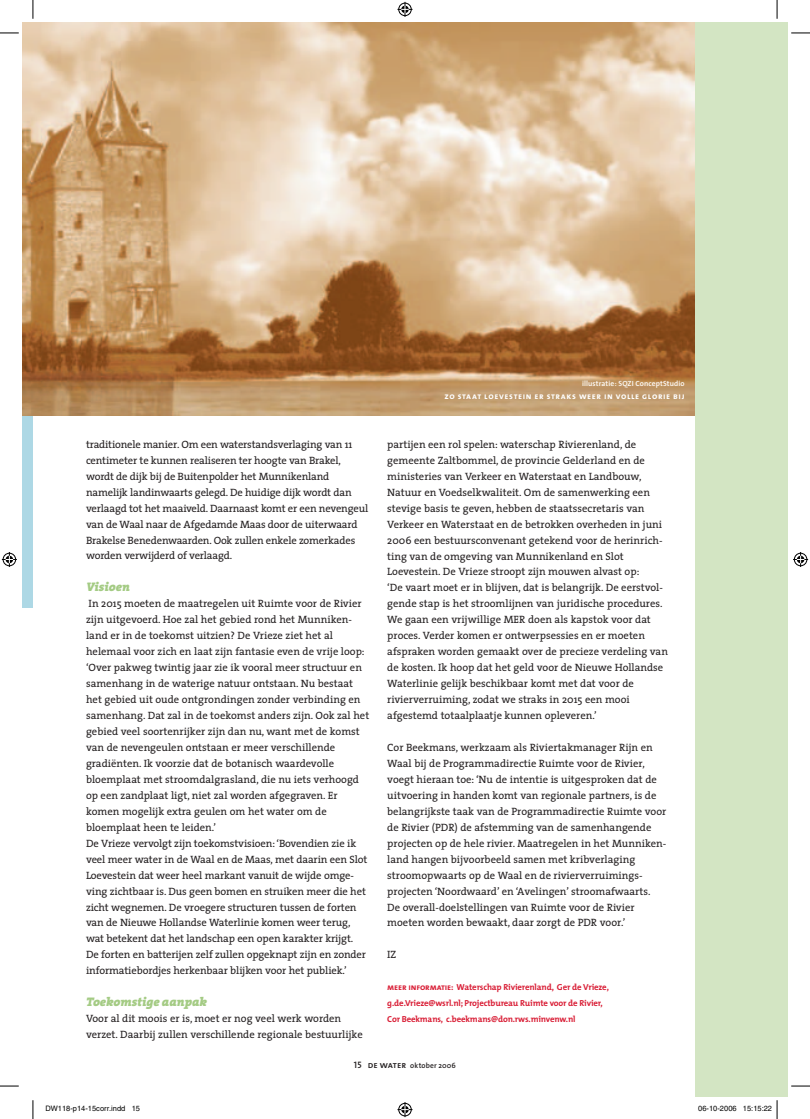
<style>
.page{position:relative;width:810px;height:1119px;background:#fff}
.page>*{position:absolute;margin:0;border:0;box-sizing:border-box;transform-origin:0 0}
.t1{font:italic 900 12.5px "The Serif";letter-spacing:-.015em;color:#a4cb84}
.t2{font:10.62px/16px "The Serif";color:#231f20}
.t3{font:700 8.75px/16px "The Mix";letter-spacing:-.015em;color:#d91e36}
.t4{font:8.75px "The Sans Bold Caps";letter-spacing:.07em;color:#fff}
.t5{font:7.5px "Helvetica";color:#000}
.t6{font:600 7.5px "The Sans";letter-spacing:.015em;color:#fff}
.t7{font:600 7.5px "The Sans";letter-spacing:.02em;color:#231f20}
.s1{font-family:"The Mix Bold Caps";font-weight:400}
.s2{font-family:"The Sans Semi Bold Caps";font-weight:400;font-size:9.38px}
</style>
<div class="page">
<div style="left:22px;top:416px;width:11px;height:191px;background:#add8e5"></div>
<img style="left:22px;top:22px;width:674px;height:394px">
<div style="left:696px;top:22px;width:92px;height:1074px;background:#d3e5c3"></div>
<svg style="left:0;top:32px;width:19px;height:2px"></svg>
<svg style="left:791px;top:32px;width:19px;height:2px"></svg>
<svg style="left:0;top:1085px;width:19px;height:1px"></svg>
<svg style="left:791px;top:1085px;width:19px;height:1px"></svg>
<svg style="left:32px;top:0;width:2px;height:19px"></svg>
<svg style="left:32px;top:1100px;width:2px;height:18px"></svg>
<svg style="left:776px;top:0;width:2px;height:19px"></svg>
<svg style="left:397px;top:2px;width:15px;height:15px"></svg>
<svg style="left:397px;top:1102px;width:15px;height:14px"></svg>
<svg style="left:2px;top:552px;width:15px;height:15px"></svg>
<svg style="left:793px;top:552px;width:15px;height:15px"></svg>
<svg style="left:776px;top:1100px;width:2px;height:18px"></svg>
<p class="t6" style="left:582px;top:377px;width:104px">illustratie: SQZI ConceptStudio</p>
<p class="t4" style="left:444px;top:389px;width:242px">zo staat loevestein er straks weer in volle glorie bij</p>
<p class="t2" style="left:86px;top:436px;width:284px">traditionele manier. Om een waterstandsverlaging van 11 centimeter te kunnen realiseren ter hoogte van Brakel, wordt de dijk bij de Buitenpolder het Munnikenland namelijk landinwaarts gelegd. De huidige dijk wordt dan verlaagd tot het maaiveld. Daarnaast komt er een nevengeul van de Waal naar de Afgedamde Maas door de uiterwaard Brakelse Benedenwaarden. Ook zullen enkele zomerkades worden verwijderd of verlaagd.</p>
<p class="t1" style="left:86px;top:576px;width:45px">Visioen</p>
<p class="t2" style="left:86px;top:595px;width:285px">In 2015 moeten de maatregelen uit Ruimte voor de Rivier zijn uitgevoerd. Hoe zal het gebied rond het Munniken&shy;land er in de toekomst uitzien? De Vrieze ziet het al helemaal voor zich en laat zijn fantasie even de vrije loop: ‘Over pakweg twintig jaar zie ik vooral meer structuur en samenhang in de waterige natuur ontstaan. Nu bestaat het gebied uit oude ontgrondingen zonder verbinding en samenhang. Dat zal in de toekomst anders zijn. Ook zal het gebied veel soortenrijker zijn dan nu, want met de komst van de nevengeulen ontstaan er meer verschillende gradiënten. Ik voorzie dat de botanisch waardevolle bloemplaat met stroomdalgrasland, die nu iets verhoogd op een zandplaat ligt, niet zal worden afgegraven. Er komen mogelijk extra geulen om het water om de bloemplaat heen te leiden.’<br>De Vrieze vervolgt zijn toekomstvisioen: ‘Bovendien zie ik veel meer water in de Waal en de Maas, met daarin een Slot Loevestein dat weer heel markant vanuit de wijde omge&shy;ving zichtbaar is. Dus geen bomen en struiken meer die het zicht wegnemen. De vroegere structuren tussen de forten van de Nieuwe Hollandse Waterlinie komen weer terug, wat betekent dat het landschap een open karakter krijgt.<br>De forten en batterijen zelf zullen opgeknapt zijn en zonder informatiebordjes herkenbaar blijken voor het publiek.’</p>
<p class="t1" style="left:86px;top:991px;width:122px">Toekomstige aanpak</p>
<p class="t2" style="left:86px;top:1010px;width:278px">Voor al dit moois er is, moet er nog veel werk worden verzet. Daarbij zullen verschillende regionale bestuurlijke</p>
<p class="t2" style="left:387px;top:436px;width:282px">partijen een rol spelen: waterschap Rivierenland, de gemeente Zaltbommel, de provincie Gelderland en de ministeries van Verkeer en Waterstaat en Landbouw, Natuur en Voedselkwaliteit. Om de samenwerking een stevige basis te geven, hebben de staatssecretaris van Verkeer en Waterstaat en de betrokken overheden in juni 2006 een bestuursconvenant getekend voor de herinrich&shy;ting van de omgeving van Munnikenland en Slot Loevestein. De Vrieze stroopt zijn mouwen alvast op:<br>‘De vaart moet er in blijven, dat is belangrijk. De eerstvol&shy;gende stap is het stroomlijnen van juridische procedures.<br>We gaan een vrijwillige MER doen als kapstok voor dat proces. Verder komen er ontwerpsessies en er moeten afspraken worden gemaakt over de precieze verdeling van de kosten. Ik hoop dat het geld voor de Nieuwe Hollandse Waterlinie gelijk beschikbaar komt met dat voor de rivierverruiming, zodat we straks in 2015 een mooi afgestemd totaalplaatje kunnen opleveren.’</p>
<p class="t2" style="left:387px;top:739px;width:281px">Cor Beekmans, werkzaam als Riviertakmanager Rijn en Waal bij de Programmadirectie Ruimte voor de Rivier, voegt hieraan toe: ‘Nu de intentie is uitgesproken dat de uitvoering in handen komt van regionale partners, is de belangrijkste taak van de Programmadirectie Ruimte voor de Rivier (PDR) de afstemming van de samenhangende projecten op de hele rivier. Maatregelen in het Munniken&shy;land hangen bijvoorbeeld samen met kribverlaging stroomopwaarts op de Waal en de rivierverruimings&shy;projecten ‘Noordwaard’ en ‘Avelingen’ stroomafwaarts.<br>De overall-doelstellingen van Ruimte voor de Rivier moeten worden bewaakt, daar zorgt de PDR voor.’</p>
<p class="t2" style="left:387px;top:946px;width:10px">IZ</p>
<p class="t3" style="left:387px;top:978px;width:223px"><span class="s1">meer informatie:</span> Waterschap Rivierenland, Ger de Vrieze, g.de.Vrieze@wsrl.nl; Projectbureau Ruimte voor de Rivier,<br>Cor Beekmans, c.beekmans@don.rws.minvenw.nl</p>
<p class="t7" style="left:354px;top:1058px;width:104px"><span class="s2">15 de water</span> oktober 2006</p>
<p class="t5" style="left:45px;top:1104px;width:96px">DW118-p14-15corr.indd 15</p>
<p class="t5" style="left:698px;top:1104px;width:75px">06-10-2006 15:15:22</p>
</div>
